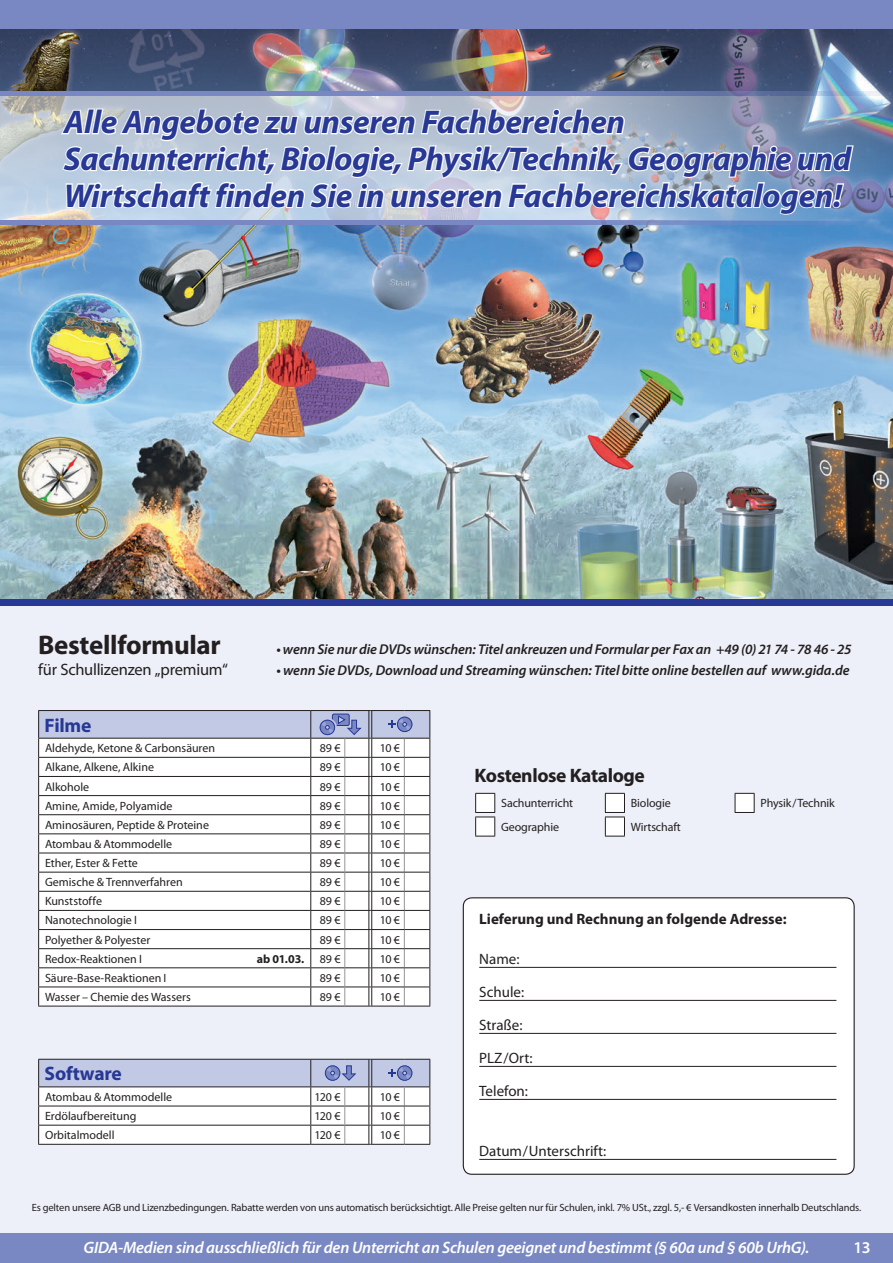
<style>
.page{position:relative;width:893px;height:1263px;background:#edf0f8}
.page>*{position:absolute;margin:0;border:0;box-sizing:border-box;transform-origin:0 0}
.t1{font:italic 700 33px/36.8px "Myriad Pro";letter-spacing:-.01em;color:#273895}
.t2{font:700 27px "Myriad Pro";letter-spacing:-.015em;color:#231f20}
.t3{font:700 19.5px "Myriad Pro";letter-spacing:-.02em;color:#231f20}
.t4{font:700 19.5px "Myriad Pro";letter-spacing:-.01em;color:#273895}
.t5{font:italic 600 16.5px "Myriad Pro";letter-spacing:-.015em;color:#fff}
.t6{font:16.5px "Myriad Pro";letter-spacing:-.015em;color:#231f20}
.t7{font:600 16.5px "Myriad Pro";color:#fff}
.t8{font:15px/33px "Myriad Pro";color:#231f20}
.t9{font:700 15px "Myriad Pro";color:#231f20}
.t10{font:italic 600 14.25px "Myriad Pro";letter-spacing:-.005em;color:#231f20}
.t11{font:12px "Myriad Pro";letter-spacing:-.005em;color:#231f20}
.t12{font:700 12px "Myriad Pro";color:#231f20}
.t13{font:10.5px "Myriad Pro";letter-spacing:-.015em;color:#231f20}
</style>
<div class="page">
<div style="left:0;top:0;width:893px;height:30px;background:#7988c3"></div>
<div style="left:0;top:1233px;width:893px;height:30px;background:#7988c3"></div>
<svg style="left:38px;top:710px;width:392px;height:297px"></svg>
<svg style="left:475px;top:793px;width:280px;height:44px"></svg>
<img style="left:0;top:30px;width:893px;height:570px">
<img style="left:0;top:96px;width:893px;height:125px">
<img style="left:59px;top:52px;width:796px;height:164px">
<svg style="left:0;top:221px;width:893px;height:4px;fill:#7988c3"></svg>
<svg style="left:0;top:92px;width:893px;height:4px;fill:#7988c3"></svg>
<div style="left:463px;top:898px;width:391px;height:276px;background:#fff;border-radius:9px"></div>
<div style="left:463px;top:897px;width:392px;height:278px;border:1px solid #231f20;border-radius:9px"></div>
<hr style="left:479px;top:967px;width:357px;height:1px;background:#231f20">
<hr style="left:479px;top:1000px;width:357px;height:1px;background:#231f20">
<hr style="left:479px;top:1033px;width:357px;height:1px;background:#231f20">
<hr style="left:479px;top:1066px;width:357px;height:1px;background:#231f20">
<hr style="left:479px;top:1099px;width:357px;height:1px;background:#231f20">
<hr style="left:479px;top:1159px;width:357px;height:1px;background:#231f20">
<div style="left:0;top:600px;width:893px;height:6px;background:#273895"></div>
<svg style="left:38px;top:1059px;width:392px;height:86px"></svg>
<h1 class="t1" style="left:64px;top:103px;width:789px">Alle Angebote zu unseren Fachbereichen<br>Sachunterricht, Biologie, Physik/Technik, Geographie und<br>Wirtschaft finden Sie in unseren Fachbereichskatalogen!</h1>
<h2 class="t2" style="left:38px;top:627px;width:184px">Bestellformular</h2>
<h3 class="t6" style="left:38px;top:659px;width:191px">für Schullizenzen „premium“</h3>
<p class="t10" style="left:276px;top:640px;width:577px">• wenn Sie nur die DVDs wünschen: Titel ankreuzen und Formular per Fax an +49 (0) 21 74 - 78 46 - 25</p>
<p class="t10" style="left:276px;top:661px;width:575px">• wenn Sie DVDs, Download und Streaming wünschen: Titel bitte online bestellen auf www.gida.de</p>
<h3 class="t4" style="left:45px;top:712px;width:48px">Filme</h3>
<p class="t11" style="left:45px;top:741px;width:172px">Aldehyde, Ketone &amp; Carbonsäuren</p>
<p class="t11" style="left:320px;top:741px;width:22px">89 €</p>
<p class="t11" style="left:380px;top:741px;width:22px">10 €</p>
<p class="t11" style="left:45px;top:760px;width:111px">Alkane, Alkene, Alkine</p>
<p class="t11" style="left:320px;top:760px;width:22px">89 €</p>
<p class="t11" style="left:380px;top:760px;width:22px">10 €</p>
<p class="t11" style="left:45px;top:779px;width:46px">Alkohole</p>
<p class="t11" style="left:320px;top:779px;width:22px">89 €</p>
<p class="t11" style="left:380px;top:779px;width:22px">10 €</p>
<p class="t11" style="left:45px;top:798px;width:129px">Amine, Amide, Polyamide</p>
<p class="t11" style="left:320px;top:798px;width:22px">89 €</p>
<p class="t11" style="left:380px;top:798px;width:22px">10 €</p>
<p class="t11" style="left:45px;top:817px;width:165px">Aminosäuren, Peptide &amp; Proteine</p>
<p class="t11" style="left:320px;top:817px;width:22px">89 €</p>
<p class="t11" style="left:380px;top:817px;width:22px">10 €</p>
<p class="t11" style="left:45px;top:836px;width:129px">Atombau &amp; Atommodelle</p>
<p class="t11" style="left:320px;top:836px;width:22px">89 €</p>
<p class="t11" style="left:380px;top:836px;width:22px">10 €</p>
<p class="t11" style="left:45px;top:856px;width:94px">Ether, Ester &amp; Fette</p>
<p class="t11" style="left:320px;top:856px;width:22px">89 €</p>
<p class="t11" style="left:380px;top:856px;width:22px">10 €</p>
<p class="t11" style="left:45px;top:875px;width:139px">Gemische &amp; Trennverfahren</p>
<p class="t11" style="left:320px;top:875px;width:22px">89 €</p>
<p class="t11" style="left:380px;top:875px;width:22px">10 €</p>
<p class="t11" style="left:45px;top:894px;width:59px">Kunststoffe</p>
<p class="t11" style="left:320px;top:894px;width:22px">89 €</p>
<p class="t11" style="left:380px;top:894px;width:22px">10 €</p>
<p class="t11" style="left:45px;top:913px;width:94px">Nanotechnologie I</p>
<p class="t11" style="left:320px;top:913px;width:22px">89 €</p>
<p class="t11" style="left:380px;top:913px;width:22px">10 €</p>
<p class="t11" style="left:45px;top:932px;width:107px">Polyether &amp; Polyester</p>
<p class="t11" style="left:320px;top:932px;width:22px">89 €</p>
<p class="t11" style="left:380px;top:932px;width:22px">10 €</p>
<p class="t11" style="left:45px;top:951px;width:99px">Redox-Reaktionen I</p>
<p class="t12" style="left:257px;top:951px;width:49px">ab 01.03.</p>
<p class="t11" style="left:320px;top:951px;width:22px">89 €</p>
<p class="t11" style="left:380px;top:951px;width:22px">10 €</p>
<p class="t11" style="left:45px;top:970px;width:123px">Säure-Base-Reaktionen I</p>
<p class="t11" style="left:320px;top:970px;width:22px">89 €</p>
<p class="t11" style="left:380px;top:970px;width:22px">10 €</p>
<p class="t11" style="left:45px;top:989px;width:147px">Wasser – Chemie des Wassers</p>
<p class="t11" style="left:320px;top:989px;width:22px">89 €</p>
<p class="t11" style="left:380px;top:989px;width:22px">10 €</p>
<h3 class="t4" style="left:45px;top:1061px;width:79px">Software</h3>
<p class="t11" style="left:45px;top:1089px;width:129px">Atombau &amp; Atommodelle</p>
<p class="t11" style="left:315px;top:1089px;width:27px">120 €</p>
<p class="t11" style="left:380px;top:1089px;width:22px">10 €</p>
<p class="t11" style="left:45px;top:1109px;width:93px">Erdölaufbereitung</p>
<p class="t11" style="left:315px;top:1109px;width:27px">120 €</p>
<p class="t11" style="left:380px;top:1109px;width:22px">10 €</p>
<p class="t11" style="left:45px;top:1128px;width:71px">Orbitalmodell</p>
<p class="t11" style="left:315px;top:1128px;width:27px">120 €</p>
<p class="t11" style="left:380px;top:1128px;width:22px">10 €</p>
<h3 class="t3" style="left:475px;top:763px;width:172px">Kostenlose Kataloge</h3>
<p class="t11" style="left:501px;top:796px;width:74px">Sachunterricht</p>
<p class="t11" style="left:631px;top:796px;width:41px">Biologie</p>
<p class="t11" style="left:760px;top:796px;width:76px">Physik/Technik</p>
<p class="t11" style="left:501px;top:820px;width:59px">Geographie</p>
<p class="t11" style="left:631px;top:820px;width:52px">Wirtschaft</p>
<p class="t9" style="left:479px;top:909px;width:309px">Lieferung und Rechnung an folgende Adresse:</p>
<p class="t8" style="left:479px;top:942px;width:42px">Name:</p>
<p class="t8" style="left:479px;top:975px;width:46px">Schule:</p>
<p class="t8" style="left:479px;top:1008px;width:45px">Straße:</p>
<p class="t8" style="left:479px;top:1041px;width:55px">PLZ/Ort:<br>Telefon:</p>
<p class="t8" style="left:479px;top:1134px;width:128px">Datum/Unterschrift:</p>
<p class="t13" style="left:32px;top:1201px;width:831px">Es gelten unsere AGB und Lizenzbedingungen. Rabatte werden von uns automatisch berücksichtigt. Alle Preise gelten nur für Schulen, inkl. 7% USt., zzgl. 5,- € Versandkosten innerhalb Deutschlands.</p>
<h3 class="t5" style="left:84px;top:1237px;width:727px">GIDA-Medien sind ausschließlich für den Unterricht an Schulen geeignet und bestimmt (§ 60a und § 60b UrhG).</h3>
<h3 class="t7" style="left:853px;top:1237px;width:19px">13</h3>
</div>
